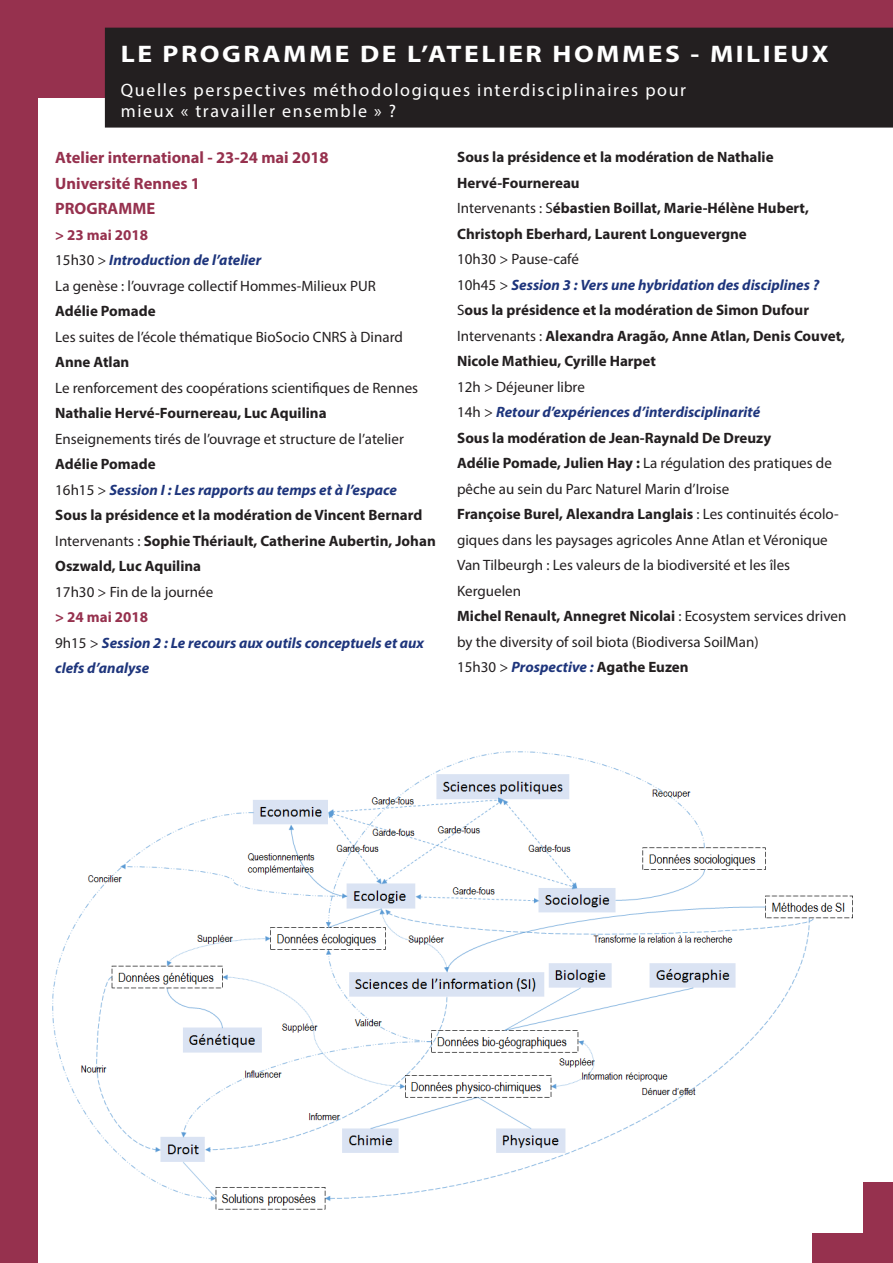
<style>
.page{position:relative;width:893px;height:1263px;background:#fff}
.page>*{position:absolute;margin:0;border:0;box-sizing:border-box;transform-origin:0 0}
.t1{font:700 24px "Myriad Pro";letter-spacing:.09em;color:#fff;scale:1.15 1}
.t2{font:18px/21.6px "Myriad Pro";letter-spacing:.09em;color:#fff}
.t3{font:700 16.5px/25.5px "Myriad Pro";color:#96314e}
.t4{font:15px/25.5px "Myriad Pro";color:#231f20}
.t5{font:700 15px/25.5px "Myriad Pro";color:#231f20}
.t6{font:italic 700 15px/25.5px "Myriad Pro";color:#1e357c}
.t7{font:700 15px "Myriad Pro";color:#96314e}
.s1{font-weight:400;font-style:normal;color:#231f20}
.s2{font-weight:700}
.s3{font-weight:400}
.s4{font-style:normal;color:#231f20}
</style>
<div class="page">
<div style="left:0;top:0;width:893px;height:97px;background:#96314e"></div>
<div style="left:105px;top:28px;width:788px;height:100px;background:#231f20"></div>
<img style="left:52px;top:751px;width:800px;height:459px">
<div style="left:863px;top:1182px;width:30px;height:81px;background:#96314e"></div>
<div style="left:812px;top:1233px;width:81px;height:30px;background:#96314e"></div>
<div style="left:0;top:0;width:38px;height:1263px;background:#96314e"></div>
<p class="t1" style="left:121px;top:39px;width:617px">LE PROGRAMME DE L’ATELIER HOMMES - MILIEUX</p>
<p class="t2" style="left:121px;top:78px;width:567px">Quelles perspectives méthodologiques interdisciplinaires pour mieux « travailler ensemble » ?</p>
<p class="t3" style="left:55px;top:144px;width:275px">Atelier international - 23-24 mai 2018</p>
<p class="t3" style="left:55px;top:170px;width:146px">Université Rennes 1<br>PROGRAMME</p>
<p class="t7" style="left:55px;top:225px;width:94px">&gt; 23 mai 2018</p>
<p class="t6" style="left:55px;top:247px;width:208px"><span class="s1">15h30 &gt;</span> Introduction de l’atelier</p>
<p class="t4" style="left:55px;top:273px;width:322px">La genèse : l’ouvrage collectif Hommes-Milieux PUR<br><span class="s2">Adélie Pomade</span></p>
<p class="t4" style="left:55px;top:324px;width:349px">Les suites de l’école thématique BioSocio CNRS à Dinard<br><span class="s2">Anne Atlan</span></p>
<p class="t4" style="left:55px;top:375px;width:364px">Le renforcement des coopérations scientifiques de Rennes<br><span class="s2">Nathalie Hervé-Fournereau, Luc Aquilina</span></p>
<p class="t4" style="left:55px;top:426px;width:350px">Enseignements tirés de l’ouvrage et structure de l’atelier<br><span class="s2">Adélie Pomade</span></p>
<p class="t6" style="left:55px;top:477px;width:343px"><span class="s1">16h15 &gt;</span> Session I : Les rapports au temps et à l’espace</p>
<p class="t5" style="left:55px;top:502px;width:369px">Sous la présidence et la modération de Vincent Bernard</p>
<p class="t5" style="left:55px;top:528px;width:382px"><span class="s3">Intervenants :</span> Sophie Thériault, Catherine Aubertin, Johan<br>Oszwald, Luc Aquilina</p>
<p class="t4" style="left:55px;top:579px;width:159px">17h30 &gt; Fin de la journée</p>
<p class="t7" style="left:55px;top:607px;width:94px">&gt; 24 mai 2018</p>
<p class="t6" style="left:55px;top:630px;width:370px"><span class="s1">9h15 &gt;</span> Session 2 : Le recours aux outils conceptuels et aux clefs d’analyse</p>
<p class="t5" style="left:457px;top:144px;width:318px">Sous la présidence et la modération de Nathalie<br>Hervé-Fournereau</p>
<p class="t5" style="left:457px;top:195px;width:353px"><span class="s3">Intervenants : S</span>ébastien Boillat, Marie-Hélène Hubert,<br>Christoph Eberhard, Laurent Longuevergne</p>
<p class="t4" style="left:457px;top:246px;width:123px">10h30 &gt; Pause-café</p>
<p class="t6" style="left:457px;top:271px;width:364px"><span class="s1">10h45 &gt;</span> Session 3 : Vers une hybridation des disciplines ?</p>
<p class="t5" style="left:457px;top:297px;width:353px"><span class="s3">S</span>ous la présidence et la modération de Simon Dufour</p>
<p class="t5" style="left:457px;top:322px;width:389px"><span class="s3">Intervenants :</span> Alexandra Aragão, Anne Atlan, Denis Couvet,<br>Nicole Mathieu, Cyrille Harpet</p>
<p class="t4" style="left:457px;top:374px;width:129px">12h &gt; Déjeuner libre</p>
<p class="t6" style="left:457px;top:399px;width:305px"><span class="s1">14h &gt;</span> Retour d’expériences d’interdisciplinarité</p>
<p class="t5" style="left:457px;top:424px;width:316px">Sous la modération de Jean-Raynald De Dreuzy</p>
<p class="t4" style="left:457px;top:450px;width:383px"><span class="s2">Adélie Pomade, Julien Hay :</span> La régulation des pratiques de pêche au sein du Parc Naturel Marin d’Iroise<br><span class="s2">Françoise Burel, Alexandra Langlais</span> : Les continuités écolo&shy;giques dans les paysages agricoles Anne Atlan et Véronique Van Tilbeurgh : Les valeurs de la biodiversité et les îles Kerguelen</p>
<p class="t4" style="left:457px;top:603px;width:391px"><span class="s2">Michel Renault, Annegret Nicolai</span> : Ecosystem services driven by the diversity of soil biota (Biodiversa SoilMan)</p>
<p class="t6" style="left:457px;top:654px;width:233px"><span class="s1">15h30 &gt;</span> Prospective : <span class="s4">Agathe Euzen</span></p>
</div>
